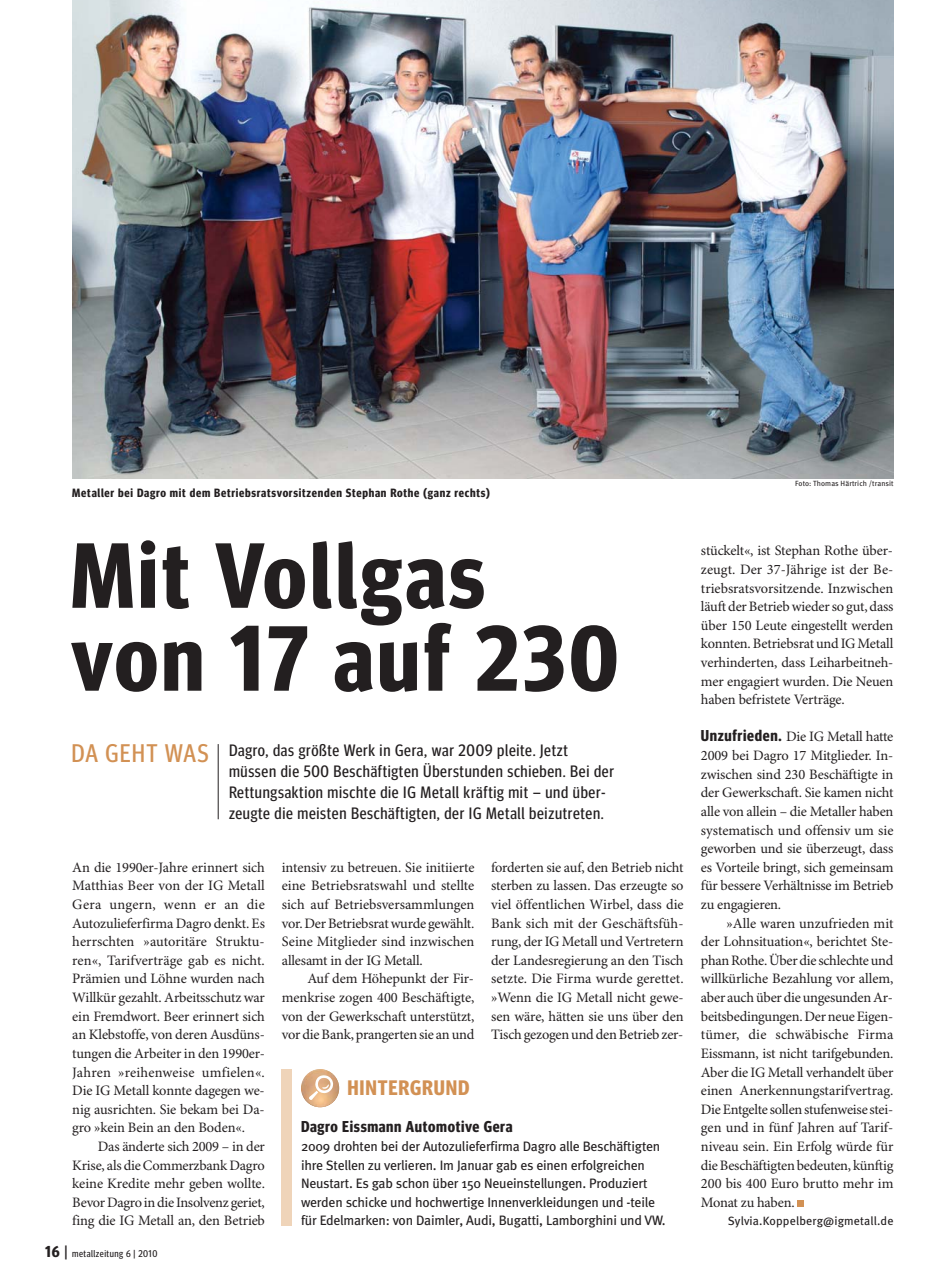
<style>
.page{position:relative;width:936px;height:1285px;background:#fff}
.page>*{position:absolute;margin:0;border:0;box-sizing:border-box;transform-origin:0 0}
.t1{font:700 92.4px/82.8px "Meta Headline Cond OT";letter-spacing:.04em;color:#231f20}
.t2{font:25.5px "Meta Headline Cond OT";letter-spacing:.045em;color:#d29154}
.t3{font:700 21px "Meta Headline Cond OT";letter-spacing:.04em;color:#d29154}
.t4{font:16.5px/21px "Meta Headline Cond OT";letter-spacing:.04em;color:#231f20}
.t5{font:700 15.75px "Meta Headline Cond OT";letter-spacing:.04em;color:#231f20}
.t6{font:14.4px/18.6px "Minion Pro";letter-spacing:-.01em;color:#231f20;text-align:justify}
.t7{font:13.65px/18.6px "Meta";letter-spacing:-.015em;color:#231f20}
.t8{font:700 12px "Meta Headline Cond OT";letter-spacing:.06em;color:#231f20}
.t9{font:12px "Meta";letter-spacing:.015em;color:#231f20}
.t10{font:9.75px "Meta Headline Cond OT";letter-spacing:.05em;color:#231f20}
.t11{font:7.5px "Meta";letter-spacing:.015em;color:#231f20}
.s1{font-weight:700;font-size:15.75px}
.s2{font-size:15.75px}
.s3{font-family:"Meta Headline Cond OT";font-weight:700;font-size:15.75px}
</style>
<div class="page">
<img style="left:72px;top:0;width:821px;height:478px">
<div style="left:797px;top:1199px;width:7px;height:7px;background:#d29154"></div>
<hr style="left:218px;top:744px;width:1px;height:75px;background:#231f20">
<div style="left:281px;top:1069px;width:11px;height:156px;background:#efd4b9"></div>
<img style="left:301px;top:1068px;width:38px;height:38px;border-radius:50%">
<svg style="left:309px;top:1075px;width:24px;height:24px"></svg>
<p class="t8" style="left:72px;top:486px;width:419px">Metaller bei Dagro mit dem Betriebsratsvorsitzenden Stephan Rothe (ganz rechts)</p>
<h1 class="t1" style="left:71px;top:538px;width:549px">Mit Vollgas von 17 auf 230</h1>
<h2 class="t2" style="left:71px;top:740px;width:139px">DA GEHT WAS</h2>
<p class="t4" style="left:229px;top:740px;width:386px">Dagro, das größte Werk in Gera, war 2009 pleite. Jetzt müssen die 500 Beschäftigten Überstunden schieben. Bei der Rettungsaktion mischte die IG Metall kräftig mit – und über&shy;zeugte die meisten Beschäftigten, der IG Metall beizutreten.</p>
<p class="t6" style="left:72px;top:858px;width:194px">An die 1990er-Jahre erinnert sich Matthias Beer von der IG Metall Gera ungern, wenn er an die Autozulieferfirma Dagro denkt. Es herrschten »autoritäre Struktu&shy;ren«, Tarifverträge gab es nicht.<br>Prämien und Löhne wurden nach Willkür gezahlt. Arbeitsschutz war ein Fremdwort. Beer erinnert sich an Klebstoffe, von deren Ausdüns&shy;tungen die Arbeiter in den 1990er-Jahren »reihenweise umfielen«.<br>Die IG Metall konnte dagegen we&shy;nig ausrichten. Sie bekam bei Da&shy;gro »kein Bein an den Boden«.</p>
<p class="t6" style="left:72px;top:1137px;width:194px;text-indent:26px">Das änderte sich 2009 – in der Krise, als die Commerzbank Dagro keine Kredite mehr geben wollte.<br>Bevor Dagroin die Insolvenz geriet, fing die IG Metall an, den Betrieb</p>
<p class="t10" style="left:45px;top:1248px;width:114px"><span class="s1">16</span> <span class="s2">|</span> metallzeitung 6 | 2010</p>
<p class="t6" style="left:282px;top:858px;width:194px">intensiv zu betreuen. Sie initiierte eine Betriebsratswahl und stellte sich auf Betriebsversammlungen vor. Der Betriebsratwurde gewählt.<br>Seine Mitglieder sind inzwischen allesamt in der IG Metall.</p>
<p class="t6" style="left:282px;top:970px;width:194px;text-indent:26px">Auf dem Höhepunkt der Fir&shy;menkrise zogen 400 Beschäftigte, von der Gewerkschaft unterstützt, vor die Bank, prangerten sie an und</p>
<h3 class="t3" style="left:347px;top:1077px;width:124px">HINTERGRUND</h3>
<p class="t6" style="left:491px;top:858px;width:194px">forderten sie auf, den Betrieb nicht sterben zu lassen. Das erzeugte so viel öffentlichen Wirbel, dass die Bank sich mit der Geschäftsfüh&shy;rung, der IG Metall und Vertretern der Landesregierung an den Tisch setzte. Die Firma wurde gerettet. »Wenn die IG Metall nicht gewe&shy;sen wäre, hätten sie uns über den Tisch gezogen und den Betrieb zer-</p>
<p class="t5" style="left:301px;top:1118px;width:213px">Dagro Eissmann Automotive Gera</p>
<p class="t7" style="left:301px;top:1137px;width:366px">2009 drohten bei der Autozulieferfirma Dagro alle Beschäftigten ihre Stellen zu verlieren. Im Januar gab es einen erfolgreichen Neustart. Es gab schon über 150 Neueinstellungen. Produziert werden schicke und hochwertige Innenverkleidungen und -teile für Edelmarken: von Daimler, Audi, Bugatti, Lamborghini und VW.</p>
<p class="t11" style="left:795px;top:480px;width:100px">Foto: Thomas Härtrich /transit</p>
<p class="t6" style="left:701px;top:542px;width:194px">stückelt«, ist Stephan Rothe über&shy;zeugt. Der 37-Jährige ist der Be&shy;triebsratsvorsitzende. Inzwischen läuft der Betriebwieder so gut, dass über 150 Leute eingestellt werden konnten. Betriebsrat und IGMetall verhinderten, dass Leiharbeitneh&shy;mer engagiert wurden. Die Neuen haben befristete Verträge.</p>
<p class="t6" style="left:701px;top:728px;width:194px"><span class="s3">Unzufrieden.</span> Die IG Metall hatte 2009 bei Dagro 17 Mitglieder. In&shy;zwischen sind 230 Beschäftigte in der Gewerkschaft. Sie kamen nicht alle von allein – die Metaller haben systematisch und offensiv um sie geworben und sie überzeugt, dass es Vorteile bringt, sich gemeinsam für bessere Verhältnisse im Betrieb zu engagieren.</p>
<p class="t6" style="left:701px;top:914px;width:194px;text-indent:26px">»Alle waren unzufrieden mit der Lohnsituation«, berichtet Ste&shy;phan Rothe. Über die schlechte und willkürliche Bezahlung vor allem, aber auch über die ungesundenAr&shy;beitsbedingungen. Der neue Eigen&shy;tümer, die schwäbische Firma Eissmann, ist nicht tarifgebunden.<br>Aber die IG Metall verhandelt über einen Anerkennungstarifvertrag.<br>Die Entgelte sollen stufenweise stei&shy;gen und in fünf Jahren auf Tarif&shy;niveau sein. Ein Erfolg würde für die Beschäftigten bedeuten, künftig 200 bis 400 Euro brutto mehr im Monat zu haben.</p>
<p class="t9" style="left:728px;top:1215px;width:167px">Sylvia.Koppelberg@igmetall.de</p>
</div>
